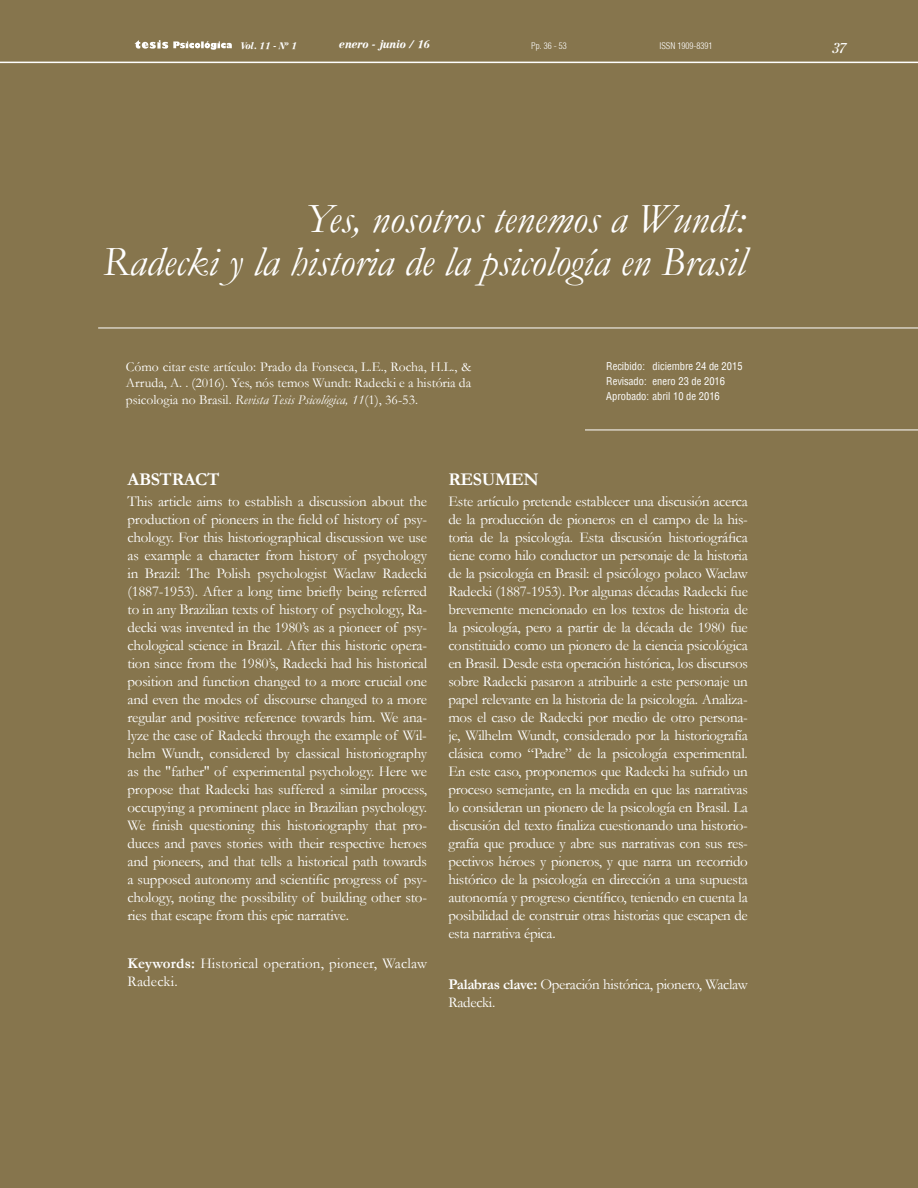
<style>
.page{position:relative;width:918px;height:1188px;background:#86754d}
.page>*{position:absolute;margin:0;border:0;box-sizing:border-box;transform-origin:0 0}
.t1{font:italic 42px/43.5px "Garamond";color:#fff;text-align:right}
.t2{font:700 18px "Garamond";letter-spacing:-.02em;color:#fff}
.t3{font:15px/18px "Garamond";letter-spacing:-.02em;color:#fff;text-align:justify}
.t4{font:15px/18px "Garamond";letter-spacing:.01em;color:#fff}
.t5{font:13.65px/16.6px "Garamond";color:#fff;text-align:justify}
.t6{font:13.5px "Century Reprise OSSSK Italic";color:#fff}
.t7{font:condensed 10.5px/15px "Helvetica";color:#fff}
.t8{font:10.5px "Century Reprise Black SSK Italic";color:#fff}
.t9{font:300 condensed 9px "Helvetica";color:#fff}
.t10{font:9px "Century Reprise Black SSK Italic";color:#fff}
.s1{font-style:italic}
.s2{font-weight:700}
</style>
<div class="page">
<hr style="left:0;top:62px;width:918px;height:1px;background:#fff">
<svg style="left:134px;top:40px;width:98px;height:10px"></svg>
<hr style="left:98px;top:328px;width:820px;height:1px;background:#fff">
<hr style="left:585px;top:430px;width:333px;height:1px;background:#fff">
<p class="t10" style="left:241px;top:40px;width:57px">Vol. 11 - Nº 1</p>
<p class="t8" style="left:339px;top:38px;width:93px">enero - junio / 16</p>
<p class="t9" style="left:659px;top:40px;width:54px">ISSN 1909-8391</p>
<p class="t6" style="left:832px;top:37px;width:17px">37</p>
<p class="t9" style="left:531px;top:40px;width:37px">Pp. 36 - 53</p>
<h1 class="t1" style="left:103px;top:196px;width:644px">Yes, nosotros tenemos a Wundt:<br>Radecki y la historia de la psicología en Brasil</h1>
<p class="t5" style="left:126px;top:358px;width:347px">Cómo citar este artículo: Prado da Fonseca, L.E., Rocha, H.L., &amp; Arruda, A. . (2016). Yes, nós temos Wundt: Radecki e a história da psicologia no Brasil. <span class="s1">Revista Tesis Psicológica, 11</span>(1), 36-53.</p>
<p class="t7" style="left:606px;top:358px;width:138px">Recibido: diciembre 24 de 2015<br>Revisado: enero 23 de 2016<br>Aprobado: abril 10 de 2016</p>
<p class="t2" style="left:128px;top:467px;width:93px">ABSTRACT</p>
<p class="t3" style="left:128px;top:492px;width:301px">This article aims to establish a discussion about the production of pioneers in the field of history of psy&shy;chology. For this historiographical discussion we use as example a character from history of psychology in Brazil: The Polish psychologist Waclaw Radecki (1887-1953). After a long time briefly being referred to in any Brazilian texts of history of psychology, Ra&shy;decki was invented in the 1980’s as a pioneer of psy&shy;chological science in Brazil. After this historic opera&shy;tion since from the 1980’s, Radecki had his historical position and function changed to a more crucial one and even the modes of discourse changed to a more regular and positive reference towards him. We ana&shy;lyze the case of Radecki through the example of Wil&shy;helm Wundt, considered by classical historiography as the "father" of experimental psychology. Here we propose that Radecki has suffered a similar process, occupying a prominent place in Brazilian psychology.<br>We finish questioning this historiography that pro&shy;duces and paves stories with their respective heroes and pioneers, and that tells a historical path towards a supposed autonomy and scientific progress of psy&shy;chology, noting the possibility of building other sto&shy;ries that escape from this epic narrative.</p>
<p class="t4" style="left:128px;top:954px;width:301px"><span class="s2">Keywords:</span> Historical operation, pioneer, Waclaw<br>Radecki.</p>
<p class="t2" style="left:448px;top:467px;width:92px">RESUMEN</p>
<p class="t3" style="left:448px;top:492px;width:301px">Este artículo pretende establecer una discusión acerca de la producción de pioneros en el campo de la his&shy;toria de la psicología. Esta discusión historiográfica tiene como hilo conductor un personaje de la historia de la psicología en Brasil: el psicólogo polaco Waclaw Radecki (1887-1953). Por algunas décadas Radecki fue brevemente mencionado en los textos de historia de la psicología, pero a partir de la década de 1980 fue constituido como un pionero de la ciencia psicológica en Brasil. Desde esta operación histórica, los discursos sobre Radecki pasaron a atribuirle a este personaje un papel relevante en la historia de la psicología. Analiza&shy;mos el caso de Radecki por medio de otro persona&shy;je, Wilhelm Wundt, considerado por la historiografía clásica como “Padre” de la psicología experimental.<br>En este caso, proponemos que Radecki ha sufrido un proceso semejante, en la medida en que las narrativas lo consideran un pionero de la psicología en Brasil. La discusión del texto finaliza cuestionando una historio&shy;grafía que produce y abre sus narrativas con sus res&shy;pectivos héroes y pioneros, y que narra un recorrido histórico de la psicología en dirección a una supuesta autonomía y progreso científico, teniendo en cuenta la posibilidad de construir otras historias que escapen de esta narrativa épica.</p>
<p class="t3" style="left:448px;top:975px;width:301px"><span class="s2">Palabras clave:</span> Operación histórica, pionero, Waclaw<br>Radecki.</p>
</div>
